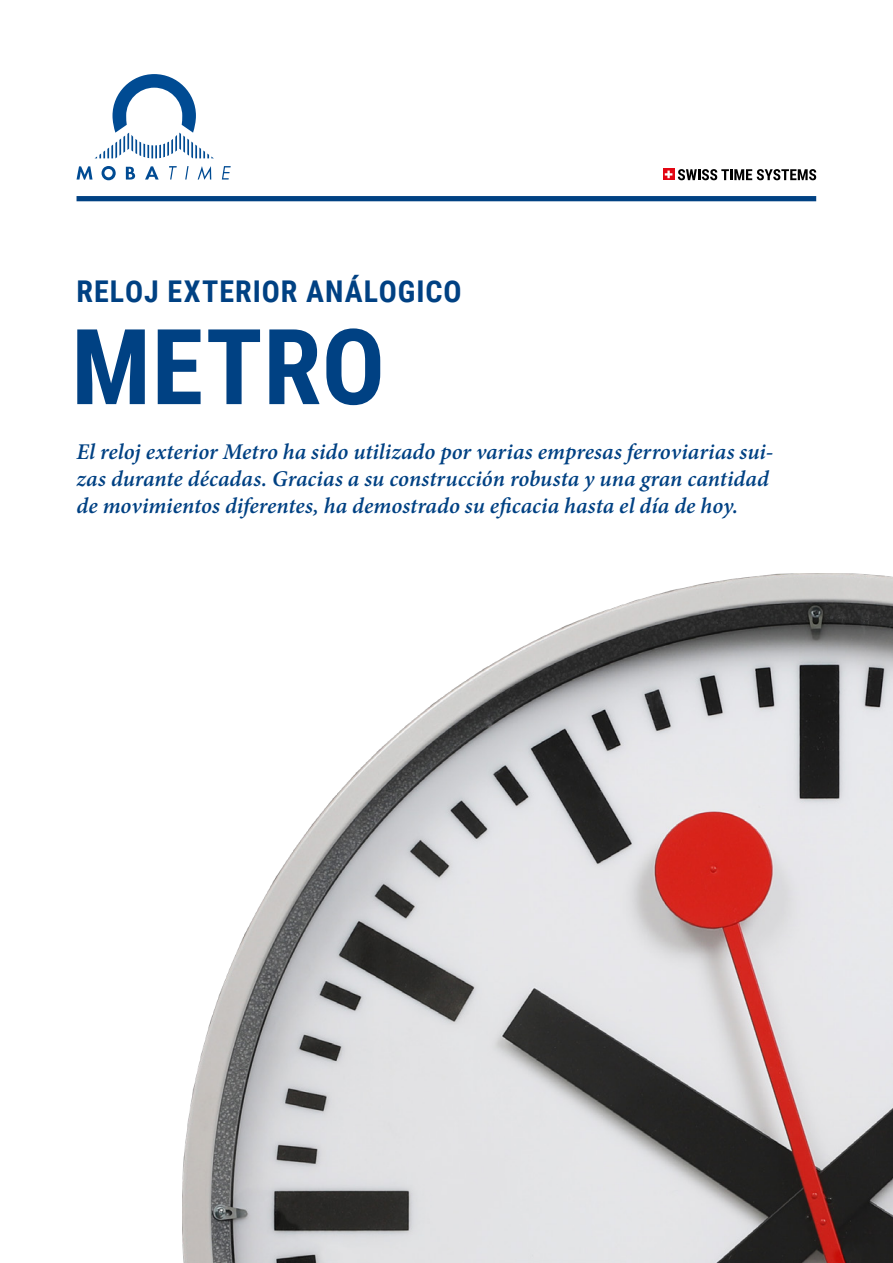
<style>
.page{position:relative;width:893px;height:1263px;background:#fff}
.page>*{position:absolute;margin:0;border:0;box-sizing:border-box;transform-origin:0 0}
.t1{font:700 105px "Roboto Condensed";letter-spacing:.005em;color:#004183}
.t2{font:700 30px "Roboto Condensed";letter-spacing:.035em;color:#004183}
.t3{font:italic 600 22.5px/27px "Minion Pro";color:#004183}
</style>
<div class="page">
<svg style="left:95px;top:74px;width:119px;height:84px"></svg>
<svg style="left:77px;top:166px;width:15px;height:14px"></svg>
<svg style="left:102px;top:166px;width:14px;height:14px"></svg>
<svg style="left:126px;top:167px;width:9px;height:13px"></svg>
<svg style="left:145px;top:166px;width:14px;height:14px"></svg>
<svg style="left:169px;top:166px;width:8px;height:14px"></svg>
<svg style="left:185px;top:166px;width:4px;height:14px"></svg>
<svg style="left:198px;top:166px;width:13px;height:14px"></svg>
<svg style="left:222px;top:166px;width:9px;height:14px"></svg>
<svg style="left:663px;top:169px;width:11px;height:11px"></svg>
<svg style="left:665px;top:171px;width:7px;height:7px"></svg>
<svg style="left:678px;top:169px;width:138px;height:11px"></svg>
<div style="left:77px;top:196px;width:739px;height:5px;background:#004183"></div>
<img style="left:183px;top:573px;width:710px;height:690px">
<p class="t2" style="left:77px;top:270px;width:387px">RELOJ EXTERIOR ANÁLOGICO</p>
<p class="t1" style="left:71px;top:293px;width:315px">METRO</p>
<p class="t3" style="left:77px;top:438px;width:698px">El reloj exterior Metro ha sido utilizado por varias empresas ferroviarias sui&shy;zas durante décadas. Gracias a su construcción robusta y una gran cantidad de movimientos diferentes, ha demostrado su eficacia hasta el día de hoy.</p>
</div>
